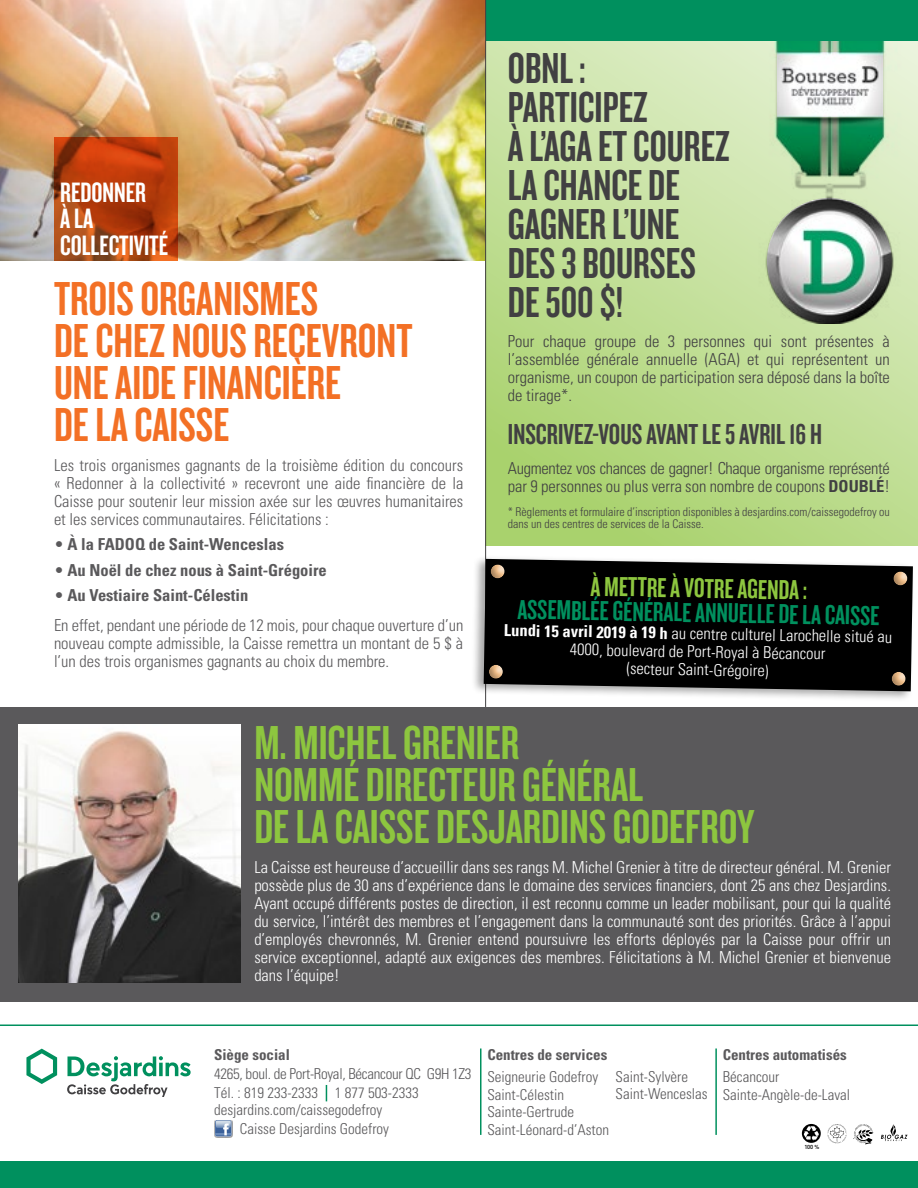
<style>
.page{position:relative;width:918px;height:1188px;background:#fff}
.page>*{position:absolute;margin:0;border:0;box-sizing:border-box;transform-origin:0 0}
.t1{font:49.5px/42px "Knockout HTF48 Featherweight";color:#8dc63f}
.t2{font:49.5px/42px "Knockout HTF48 Featherweight";color:#f37025}
.t3{font:45px/39px "Knockout HTF48 Featherweight";color:#414042}
.t4{font:30px "Knockout HTF48 Featherweight";color:#414042}
.t5{font:29.1px/26.5px "Knockout HTF48 Featherweight";letter-spacing:-.005em;color:#fff}
.t6{font:28.5px "Knockout HTF48 Featherweight";color:#00905e}
.t7{font:28.5px "Knockout HTF48 Featherweight";color:#8dc63f}
.t8{font:300 condensed 16.5px/18px "Univers";color:#fff;text-align:justify}
.t9{font:300 condensed 16.5px/18px "Univers";color:#5a595b}
.t10{font:300 condensed 16.5px/18px "Univers";color:#414042;text-align:justify}
.t11{font:300 condensed 16.5px/18px "Univers";letter-spacing:-.02em;color:#414042}
.t12{font:700 condensed 16.5px "Univers";color:#5a595b}
.t13{font:300 condensed 15px/17.5px "Univers";color:#5a595b}
.t14{font:300 condensed 15px/19px "Univers";letter-spacing:-.02em;color:#5a595b}
.t15{font:700 condensed 15px "Univers";color:#5a595b}
.t16{font:300 condensed 12px/12px "Univers";color:#414042}
.t17{font:500 5.85px "DIN";color:#000}
.s1{font-weight:300}
.s2{font-weight:700}
</style>
<div class="page">
<hr style="left:917px;top:363px;width:1px;height:473px;background:#fab385">
<svg style="left:486px;top:40px;width:432px;height:506px;background:#bfdd94"></svg>
<img style="left:749px;top:40px;width:165px;height:283px">
<div style="left:0;top:0;width:918px;height:40px;background:#00905e"></div>
<img style="left:0;top:0;width:485px;height:261px">
<hr style="left:485px;top:0;width:1px;height:751px;background:#414042">
<div style="left:0;top:1161px;width:918px;height:27px;background:#00905e"></div>
<svg style="left:827px;top:1124px;width:20px;height:19px"></svg>
<svg style="left:853px;top:1124px;width:20px;height:20px"></svg>
<svg style="left:802px;top:1124px;width:19px;height:19px"></svg>
<svg style="left:881px;top:1124px;width:27px;height:17px"></svg>
<svg style="left:326px;top:1085px;width:1px;height:16px"></svg>
<img style="left:214px;top:1120px;width:18px;height:17px">
<div style="left:215px;top:1120px;width:17px;height:17px;background:#5476aa;border-radius:2px"></div>
<svg style="left:215px;top:1120px;width:16px;height:16px"></svg>
<svg style="left:215px;top:1121px;width:16px;height:14px"></svg>
<hr style="left:480px;top:1049px;width:2px;height:86px;background:#00905e">
<hr style="left:715px;top:1049px;width:2px;height:86px;background:#00905e">
<svg style="left:26px;top:1049px;width:31px;height:35px"></svg>
<svg style="left:67px;top:1056px;width:124px;height:41px"></svg>
<hr style="left:0;top:1024px;width:918px;height:2px;background:#00905e">
<div style="left:0;top:707px;width:918px;height:294px;background:#5a595b"></div>
<img style="left:18px;top:725px;width:223px;height:258px">
<svg style="left:55px;top:137px;width:123px;height:123px;background:#b3400f"></svg>
<div style="left:471px;top:555px;width:443px;height:147px;background:#000;opacity:.35"></div>
<div style="left:484px;top:559px;width:429px;height:132px;background:#000"></div>
<svg style="left:480px;top:554px;width:36px;height:26px"></svg>
<svg style="left:883px;top:561px;width:35px;height:26px"></svg>
<svg style="left:478px;top:655px;width:36px;height:26px"></svg>
<svg style="left:881px;top:662px;width:33px;height:26px"></svg>
<h3 class="t5" style="left:60px;top:179px;width:109px">REDONNER<br>ÀLA<br>COLLECTIVITÉ</h3>
<h1 class="t2" style="left:54px;top:278px;width:360px">TROISORGANISMES<br>DECHEZ NOUSRECEVRONT<br>UNEAIDEFINANCIÈRE<br>DELACAISSE</h1>
<p class="t9" style="left:54px;top:456px;width:411px;text-align:justify">Les trois organismes gagnants de la troisième édition du concours « Redonner à la collectivité » recevront une aide financière de la Caisse pour soutenir leur mission axée sur les œuvres humanitaires et les services communautaires. Félicitations :</p>
<p class="t12" style="left:54px;top:534px;width:232px"><span class="s1">•</span> À la FADOQ de Saint-Wenceslas</p>
<p class="t12" style="left:54px;top:560px;width:274px"><span class="s1">•</span> Au Noël de chez nous à Saint-Grégoire</p>
<p class="t9" style="left:54px;top:580px;width:411px;line-height:30px">• <span class="s2">Au Vestiaire Saint-Célestin<br></span>En effet, pendant une période de 12 mois, pour chaque ouverture d’un</p>
<p class="t9" style="left:54px;top:634px;width:411px">nouveau compte admissible, la Caisse remettra un montant de 5 $ à l’un des trois organismes gagnants au choix du membre.</p>
<h2 class="t3" style="left:508px;top:50px;width:224px">OBNL :<br>PARTICIPEZ<br>ÀL’AGAETCOUREZ<br>LACHANCEDE<br>GAGNERL’UNE<br>DES3BOURSES<br>DE500$!</h2>
<p class="t10" style="left:508px;top:332px;width:384px">Pour chaque groupe de 3 personnes qui sont présentes à l’assemblée générale annuelle (AGA) et qui représentent un organisme, un coupon de participation sera déposé dans la boîte de tirage*.</p>
<h3 class="t4" style="left:508px;top:419px;width:316px">INSCRIVEZ-VOUSAVANTLE5AVRIL16H</h3>
<p class="t11" style="left:508px;top:459px;width:384px">Augmentez vos chances de gagner! Chaque organisme représenté par 9 personnes ou plus verra son nombre de coupons <span class="s2">DOUBLÉ</span>!</p>
<p class="t16" style="left:508px;top:505px;width:383px">* Règlements et formulaire d’inscription disponibles à desjardins.com/caissegodefroy ou dans un des centres de services de la Caisse.</p>
<h3 class="t7" style="left:591px;top:572px;width:218px;rotate:1deg">À METTREÀVOTREAGENDA :</h3>
<h3 class="t6" style="left:518px;top:595px;width:363px;rotate:1deg">ASSEMBLÉEGÉNÉRALEANNUELLEDELACAISSE</h3>
<p class="t8" style="left:504px;top:621px;width:390px;text-align:center;rotate:1deg"><span class="s2">Lundi 15 avril 2019 à 19 h</span> au centre culturel Larochelle situé au<br>4000, boulevard de Port-Royal à Bécancour<br>(secteur Saint-Grégoire)</p>
<h1 class="t1" style="left:254px;top:722px;width:502px">M. MICHELGRENIER<br>NOMMÉDIRECTEURGÉNÉRAL<br>DELACAISSEDESJARDINSGODEFROY</h1>
<p class="t8" style="left:254px;top:858px;width:638px">La Caisse est heureuse d’accueillir dans ses rangs M. Michel Grenier à titre de directeur général. M. Grenier possède plus de 30 ans d’expérience dans le domaine des services financiers, dont 25 ans chez Desjardins.<br>Ayant occupé différents postes de direction, il est reconnu comme un leader mobilisant, pour qui la qualité du service, l’intérêt des membres et l’engagement dans la communauté sont des priorités. Grâce à l’appui d’employés chevronnés, M. Grenier entend poursuivre les efforts déployés par la Caisse pour offrir un service exceptionnel, adapté aux exigences des membres. Félicitations à M. Michel Grenier et bienvenue dans l’équipe!</p>
<p class="t15" style="left:214px;top:1046px;width:77px">Siège social</p>
<p class="t14" style="left:214px;top:1064px;width:259px">4265, boul. de Port-Royal, Bécancour QC G9H 1Z3<br>Tél. : 819 233-2333 1 877 503-2333</p>
<p class="t13" style="left:240px;top:1100px;width:151px;line-height:19.5px;text-indent:-26px">desjardins.com/caissegodefroy<br>Caisse Desjardins Godefroy</p>
<p class="t15" style="left:487px;top:1046px;width:121px">Centres de services</p>
<p class="t13" style="left:487px;top:1068px;width:123px">Seigneurie Godefroy<br>Saint-Célestin<br>Sainte-Gertrude<br>Saint-Léonard-d’Aston</p>
<p class="t13" style="left:616px;top:1068px;width:94px">Saint-Sylvère<br>Saint-Wenceslas</p>
<p class="t15" style="left:723px;top:1046px;width:126px">Centres automatisés</p>
<p class="t13" style="left:723px;top:1068px;width:129px">Bécancour<br>Sainte-Angèle-de-Laval</p>
<p class="t17" style="left:804px;top:1143px;width:16px">100 %</p>
</div>
